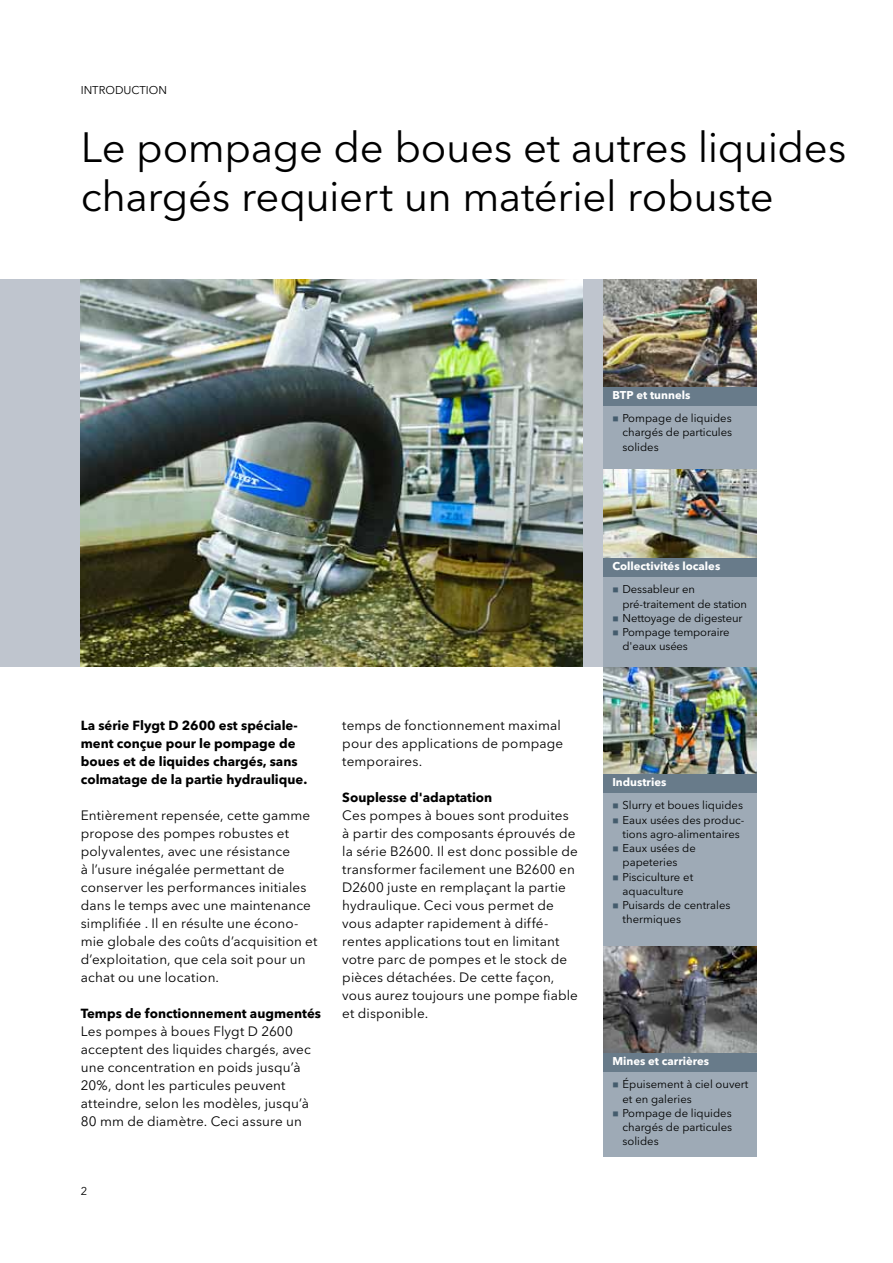
<style>
.page{position:relative;width:893px;height:1263px;background:#fff}
.page>*{position:absolute;margin:0;border:0;box-sizing:border-box;transform-origin:0 0}
.t1{font:42px/49.1px "Avenir Next LT Pro";letter-spacing:-.01em;color:#000}
.t2{font:13.5px/18px "Avenir Next LT Pro";letter-spacing:.01em;color:#000}
.t3{font:700 13.2px/18px "Avenir Next LT Pro";color:#000}
.t4{font:11.25px/14.2px "Avenir Next LT Pro";color:#000}
.t5{font:700 11.25px "Avenir Next LT Pro";color:#fff}
.s1{color:#445c6d}
</style>
<div class="page">
<div style="left:0;top:279px;width:757px;height:387px;background:#bfc5ce"></div>
<img style="left:81px;top:279px;width:502px;height:387px">
<img style="left:604px;top:945px;width:153px;height:108px">
<img style="left:604px;top:279px;width:153px;height:108px">
<img style="left:604px;top:666px;width:153px;height:108px">
<img style="left:604px;top:468px;width:153px;height:90px">
<div style="left:604px;top:1071px;width:153px;height:86px;background:#9eaab6"></div>
<div style="left:604px;top:405px;width:153px;height:63px;background:#9eaab6"></div>
<div style="left:604px;top:1053px;width:153px;height:18px;background:#687b8a"></div>
<div style="left:604px;top:792px;width:153px;height:153px;background:#9eaab6"></div>
<div style="left:604px;top:576px;width:153px;height:90px;background:#9eaab6"></div>
<div style="left:604px;top:387px;width:153px;height:18px;background:#687b8a"></div>
<div style="left:604px;top:558px;width:153px;height:18px;background:#687b8a"></div>
<div style="left:604px;top:774px;width:153px;height:18px;background:#687b8a"></div>
<p class="t4" style="left:81px;top:83px;width:88px">Introduction</p>
<h1 class="t1" style="left:81px;top:123px;width:767px">Le pompage de boues et autres liquides chargés requiert un matériel robuste</h1>
<p class="t5" style="left:612px;top:388px;width:80px">BTP et tunnels</p>
<p class="t4" style="left:622px;top:411px;width:111px;text-align:justify;text-indent:-10px"><span class="s1">■</span> Pompage de liquides chargés de particules solides</p>
<p class="t5" style="left:612px;top:559px;width:109px">Collectivités locales</p>
<p class="t3" style="left:81px;top:716px;width:228px">La série Flygt D 2600 est spéciale&shy;ment conçue pour le pompage de boues et de liquides chargés, sans colmatage de la partie hydraulique.</p>
<p class="t2" style="left:81px;top:806px;width:238px">Entièrement repensée, cette gamme propose des pompes robustes et polyvalentes, avec une résistance<br>à l’usure inégalée permettant de conserver les performances initiales dans le temps avec une maintenance simplifiée . Il en résulte une écono&shy;mie globale des coûts d’acquisition et d’exploitation, que cela soit pour un achat ou une location.</p>
<p class="t3" style="left:81px;top:1004px;width:242px">Temps de fonctionnement augmentés</p>
<p class="t2" style="left:81px;top:1022px;width:232px">Les pompes à boues Flygt D 2600 acceptent des liquides chargés, avec une concentration en poids jusqu’à 20%, dont les particules peuvent atteindre, selon les modèles, jusqu’à 80 mm de diamètre. Ceci assure un</p>
<p class="t2" style="left:342px;top:717px;width:222px">temps de fonctionnement maximal pour des applications de pompage temporaires.</p>
<p class="t3" style="left:342px;top:789px;width:152px">Souplesse d'adaptation</p>
<p class="t2" style="left:342px;top:807px;width:237px">Ces pompes à boues sont produites à partir des composants éprouvés de la série B2600. Il est donc possible de transformer facilement une B2600 en D2600 juste en remplaçant la partie hydraulique. Ceci vous permet de vous adapter rapidement à diffé&shy;rentes applications tout en limitant votre parc de pompes et le stock de pièces détachées. De cette façon, vous aurez toujours une pompe fiable et disponible.</p>
<p class="t4" style="left:81px;top:1184px;width:8px">2</p>
<p class="t4" style="left:622px;top:582px;width:126px;text-indent:-10px"><span class="s1">■</span> Dessableur en pré-traitement de station</p>
<p class="t4" style="left:612px;top:611px;width:132px"><span class="s1">■</span> Nettoyage de digesteur</p>
<p class="t4" style="left:622px;top:625px;width:109px;text-indent:-10px"><span class="s1">■</span> Pompage temporaire d'eaux usées</p>
<p class="t5" style="left:612px;top:775px;width:56px">Industries</p>
<p class="t4" style="left:612px;top:798px;width:132px"><span class="s1">■</span> Slurry et boues liquides</p>
<p class="t4" style="left:612px;top:812px;width:134px;text-align:center"><span class="s1">■</span> Eaux usées des produc&shy;tions agro-alimentaires</p>
<p class="t4" style="left:622px;top:841px;width:75px;text-indent:-10px"><span class="s1">■</span> Eaux usées de papeteries</p>
<p class="t4" style="left:612px;top:869px;width:82px;text-align:center"><span class="s1">■</span> Pisciculture et aquaculture</p>
<p class="t4" style="left:622px;top:898px;width:109px;text-indent:-10px"><span class="s1">■</span> Puisards de centrales thermiques</p>
<p class="t5" style="left:612px;top:1054px;width:98px">Mines et carrières</p>
<p class="t4" style="left:622px;top:1077px;width:127px;text-indent:-10px"><span class="s1">■</span> Épuisement à ciel ouvert et en galeries</p>
<p class="t4" style="left:622px;top:1106px;width:111px;text-align:justify;text-indent:-10px"><span class="s1">■</span> Pompage de liquides chargés de particules solides</p>
</div>
